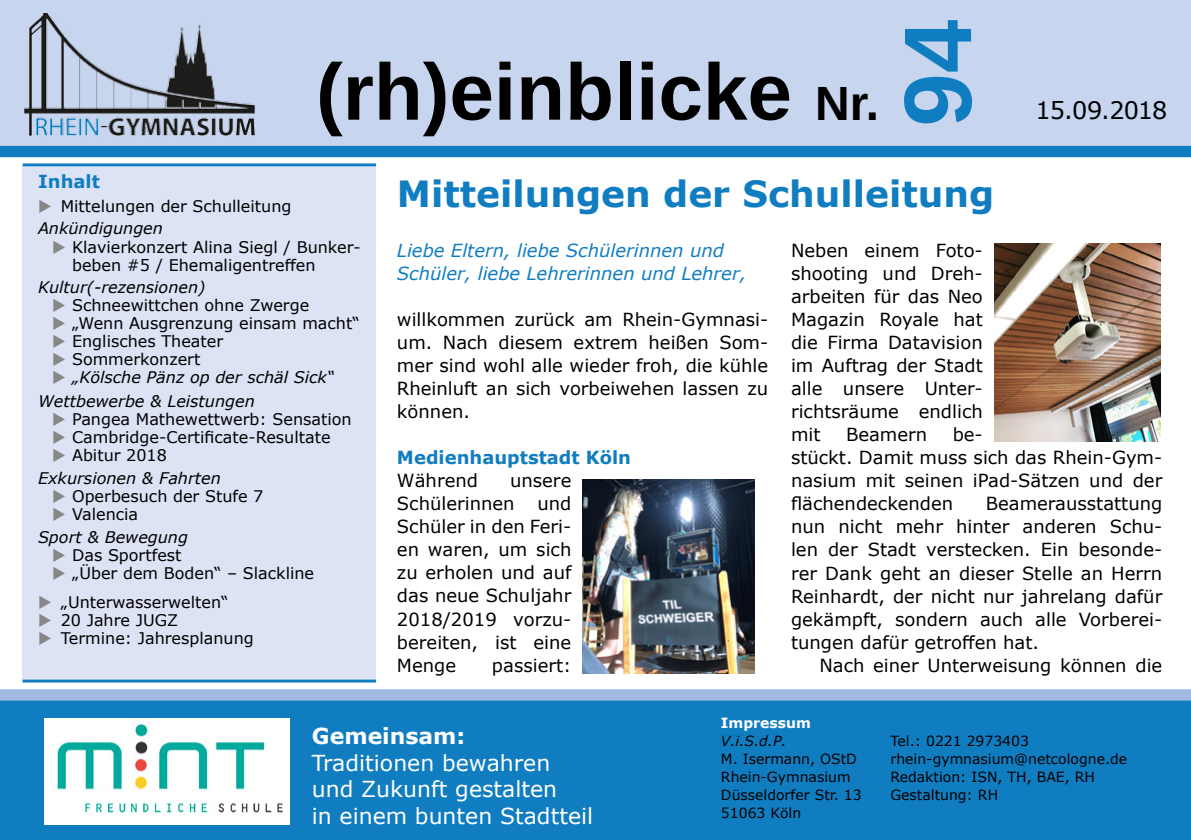
<style>
.page{position:relative;width:1191px;height:840px;background:#fff}
.page>*{position:absolute;margin:0;border:0;box-sizing:border-box;transform-origin:0 0}
.t1{font:700 96px "Liberation Sans";color:#117dc1}
.t2{font:700 80px "Liberation Sans";color:#000}
.t3{font:700 36px "Verdana";color:#117dc1}
.t4{font:24px "Verdana";letter-spacing:-.045em;color:#000}
.t5{font:22px/26.4px "Verdana";color:#fff}
.t6{font:700 22px "Verdana";color:#fff}
.t7{font:18px/23px "Verdana";color:#000;text-align:justify}
.t8{font:italic 18px/23px "Verdana";color:#117dc1}
.t9{font:700 18px "Verdana";color:#117dc1}
.t10{font:16px/18px "Verdana";color:#000}
.t11{font:italic 16px/23.6px "Verdana";color:#000}
.t12{font:14px/18px "Verdana";color:#000}
.t13{font:italic 14px "Verdana";color:#000}
.t14{font:700 14px "Verdana";color:#fff}
.s1{font-size:48px}
</style>
<div class="page">
<div style="left:0;top:0;width:1191px;height:146px;background:#c8d5ef"></div>
<div style="left:0;top:700px;width:1191px;height:139px;background:#117dc1"></div>
<div style="left:0;top:146px;width:1191px;height:11px;background:#117dc1"></div>
<div style="left:0;top:688px;width:1191px;height:12px;background:#a1bae2"></div>
<div style="left:23px;top:165px;width:353px;height:517px;background:#dbe3f5"></div>
<hr style="left:23px;top:163px;width:353px;height:3px;background:#117dc1">
<hr style="left:23px;top:679px;width:353px;height:3px;background:#117dc1">
<img style="left:23px;top:13px;width:236px;height:125px">
<img style="left:44px;top:718px;width:246px;height:105px">
<img style="left:994px;top:243px;width:167px;height:198px">
<img style="left:583px;top:479px;width:171px;height:194px">
<h2 class="t2" style="left:316px;top:37px;width:565px">(rh)einblicke <span class="s1">Nr.</span></h2>
<h1 class="t1" style="left:872px;top:127px;width:108px;rotate:-90deg">94</h1>
<h3 class="t4" style="left:1035px;top:94px;width:133px">15.09.2018</h3>
<p class="t9" style="left:38px;top:169px;width:63px">Inhalt</p>
<p class="t10" style="left:61px;top:197px;width:232px">Mittelungen der Schulleitung</p>
<p class="t11" style="left:38px;top:216px;width:126px">Ankündigungen</p>
<p class="t10" style="left:72px;top:237px;width:290px">Klavierkonzert Alina Siegl / Bunker&shy;beben #5 / Ehemaligentreffen</p>
<p class="t11" style="left:38px;top:275px;width:169px">Kultur(-rezensionen)</p>
<p class="t10" style="left:72px;top:296px;width:289px">Schneewittchen ohne Zwerge „Wenn Ausgrenzung einsam macht“<br>Englisches Theater<br>Sommerkonzert</p>
<p class="t11" style="left:38px;top:365px;width:298px;text-indent:34px">„Kölsche Pänz op der schäl Sick“<br>Wettbewerbe &amp; Leistungen</p>
<p class="t10" style="left:72px;top:410px;width:281px">Pangea Mathewettwerb: Sensation<br>Cambridge-Certificate-Resultate<br>Abitur 2018</p>
<p class="t11" style="left:38px;top:465px;width:184px">Exkursionen &amp; Fahrten</p>
<p class="t10" style="left:72px;top:486px;width:193px">Operbesuch der Stufe 7<br>Valencia</p>
<p class="t11" style="left:38px;top:524px;width:151px">Sport &amp; Bewegung</p>
<p class="t10" style="left:72px;top:545px;width:244px">Das Sportfest<br>„Über dem Boden“ – Slackline</p>
<p class="t10" style="left:61px;top:592px;width:195px">„Unterwasserwelten“<br>20 Jahre JUGZ<br>Termine: Jahresplanung</p>
<h3 class="t3" style="left:397px;top:168px;width:599px">Mitteilungen der Schulleitung</h3>
<p class="t8" style="left:397px;top:239px;width:351px">Liebe Eltern, liebe Schülerinnen und<br>Schüler, liebe Lehrerinnen und Lehrer,</p>
<p class="t7" style="left:397px;top:308px;width:373px">willkommen zurück am Rhein-Gymnasi&shy;um. Nach diesem extrem heißen Som&shy;mer sind wohl alle wieder froh, die kühle Rheinluft an sich vorbeiwehen lassen zu können.</p>
<p class="t9" style="left:397px;top:444px;width:236px">Medienhauptstadt Köln</p>
<p class="t7" style="left:397px;top:469px;width:83px">Während</p>
<p class="t7" style="left:791px;top:239px;width:193px">Neben einem Foto&shy;shooting und Dreh&shy;arbeiten für das Neo Magazin Royale hat die Firma Datavision im Auftrag der Stadt alle unsere Unter&shy;richtsräume endlich mit</p>
<p class="t7" style="left:791px;top:423px;width:373px;text-align:left;text-indent:162px">be-<br>stückt. Damit muss sich das Rhein-Gym&shy;nasium mit seinen iPad-Sätzen und der flächendeckenden</p>
<p class="t7" style="left:846px;top:423px;width:83px">Beamern</p>
<p class="t7" style="left:397px;top:469px;width:176px;text-indent:113px">unsere<br>Schülerinnen</p>
<p class="t7" style="left:397px;top:492px;width:176px;text-indent:140px">und Schüler in den Feri&shy;en waren, um sich zu erholen und auf das neue Schuljahr 2018/2019 vorzu&shy;bereiten, ist eine Menge</p>
<p class="t7" style="left:791px;top:492px;width:373px;text-indent:195px">Beamerausstattung nun nicht mehr hinter anderen Schu&shy;len der Stadt verstecken. Ein besonde&shy;rer Dank geht an dieser Stelle an Herrn Reinhardt, der nicht nur jahrelang dafür gekämpft, sondern auch alle Vorberei&shy;tungen dafür getroffen hat.</p>
<p class="t7" style="left:819px;top:653px;width:344px">Nach einer Unterweisung können die</p>
<p class="t7" style="left:492px;top:653px;width:81px">passiert:</p>
<p class="t6" style="left:312px;top:720px;width:155px">Gemeinsam:</p>
<p class="t5" style="left:312px;top:749px;width:283px">Traditionen bewahren und Zukunft gestalten<br>in einem bunten Stadtteil</p>
<p class="t14" style="left:721px;top:712px;width:91px">Impressum</p>
<p class="t13" style="left:721px;top:730px;width:67px">V.i.S.d.P.</p>
<p class="t12" style="left:721px;top:748px;width:142px">M. Isermann, OStD<br>Rhein-Gymnasium<br>Düsseldorfer Str. 13<br>51063 Köln</p>
<p class="t12" style="left:890px;top:731px;width:238px">Tel.: 0221 2973403 rhein-gymnasium@netcologne.de<br>Redaktion: ISN, TH, BAE, RH<br>Gestaltung: RH</p>
</div>
